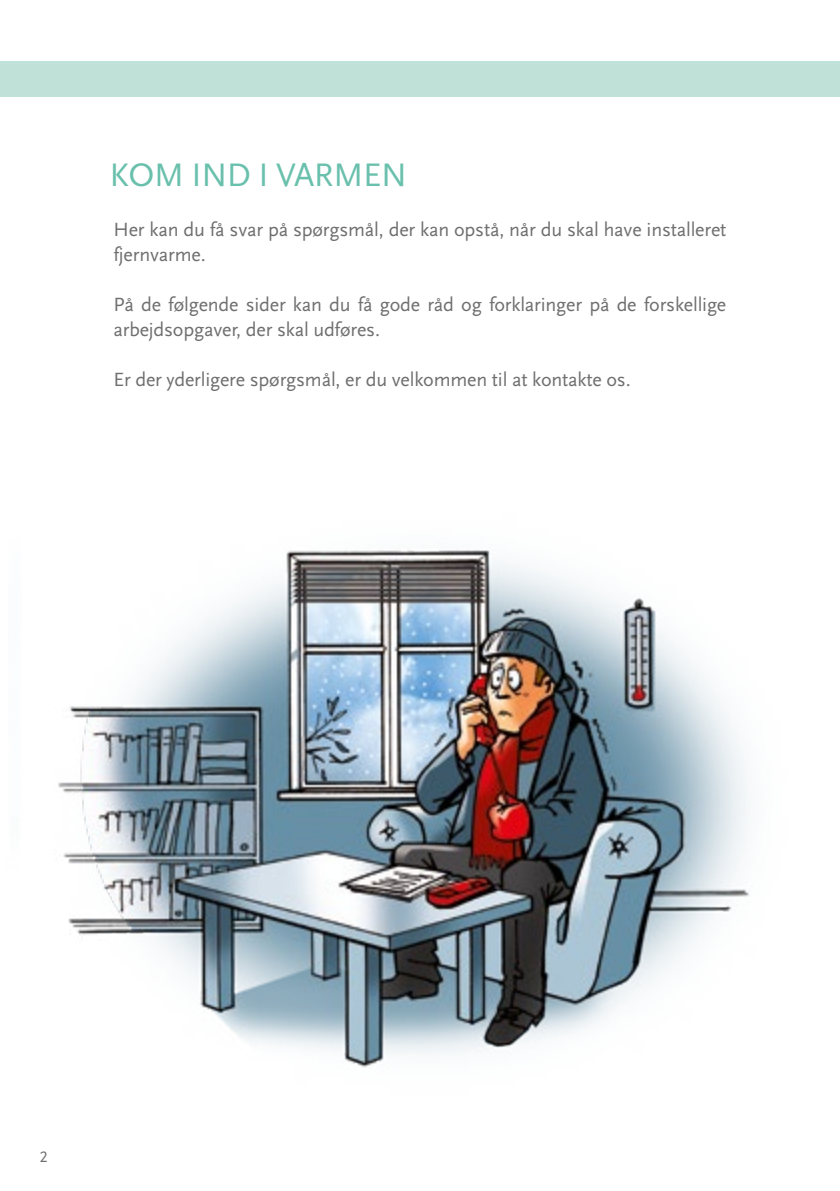
<style>
.page{position:relative;width:840px;height:1191px;background:#fff}
.page>*{position:absolute;margin:0;border:0;box-sizing:border-box;transform-origin:0 0}
.Brødtekst{font:34px "Scala Sans OT";letter-spacing:-.01em;color:#69c0ac}
.Brødtekst-2{font:20px/25px "Scala Sans OT";letter-spacing:-.01em;color:#706f6f}
.t1{font:16px "Scala Sans OT";color:#706f6f}
</style>
<div class="page">
<div style="left:0;top:61px;width:839px;height:35px;background:#c0e1d7"></div>
<img style="left:58px;top:550px;width:692px;height:518px">
<p class="Brødtekst" style="left:109px;top:157px;width:299px">KOM IND I VARMEN</p>
<p class="Brødtekst-2" style="left:113px;top:217px;width:614px">Her kan du få svar på spørgsmål, der kan opstå, når du skal have installeret fjernvarme.</p>
<p class="Brødtekst-2" style="left:113px;top:292px;width:614px">På de følgende sider kan du få gode råd og forklaringer på de forskellige arbejdsopgaver, der skal udføres.</p>
<p class="Brødtekst-2" style="left:113px;top:367px;width:518px">Er der yderligere spørgsmål, er du velkommen til at kontakte os.</p>
<p class="t1" style="left:40px;top:1147px;width:9px">2</p>
</div>
